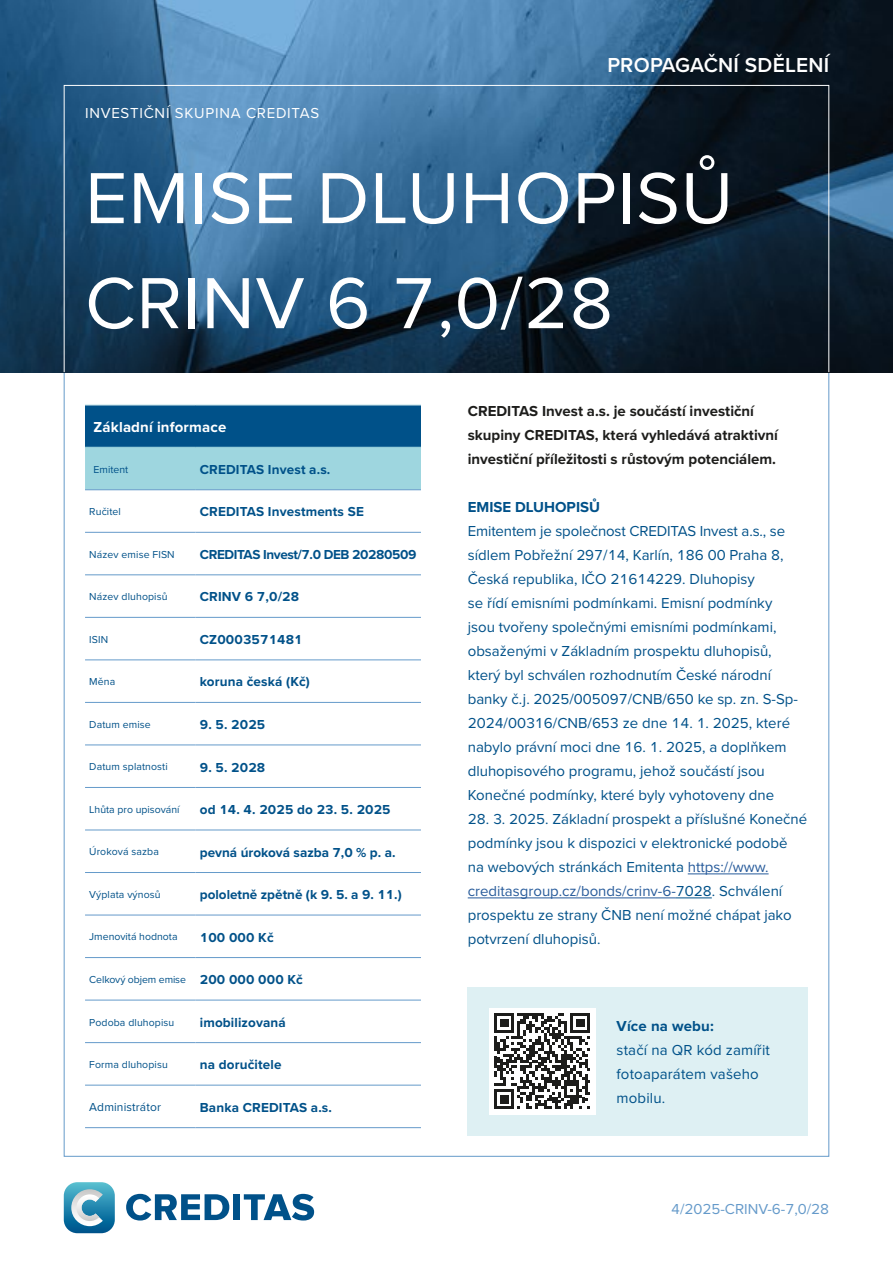
<style>
.page{position:relative;width:893px;height:1263px;background:#fff}
.page>*{position:absolute;margin:0;border:0;box-sizing:border-box;transform-origin:0 0}
.t1{font:75px/105px "Proxima Nova";letter-spacing:.01em;color:#fff}
.t2{font:600 21px "Proxima Nova";letter-spacing:.01em;color:#fff}
.t3{font:15px/24px "Proxima Nova";color:#005189}
.t4{font:700 15px/24px "Proxima Nova";color:#1d1d1b}
.t5{font:15px "Proxima Nova";letter-spacing:.05em;color:#fff}
.t6{font:700 15px "Proxima Nova";color:#005189}
.t7{font:15px "Proxima Nova";color:#659aca}
.t8{font:700 15px "Proxima Nova";letter-spacing:.01em;color:#fff}
.t9{font:700 13.5px "Proxima Nova";letter-spacing:.01em;color:#005189}
.t10{font:700 13.5px "Proxima Nova";letter-spacing:-.03em;color:#005189}
.t11{font:12px "Proxima Nova";letter-spacing:.01em;color:#005189}
.t12{font:10.5px "Proxima Nova";letter-spacing:.01em;color:#005189}
.t13{font:10.5px "Proxima Nova";letter-spacing:-.01em;color:#005189}
.s1{font-weight:700;font-size:13.5px}
.s2{color:#275b9b}
</style>
<div class="page">
<img style="left:0;top:0;width:893px;height:372px">
<hr style="left:688px;top:874px;width:81px;height:1px;background:#275b9b">
<hr style="left:468px;top:898px;width:208px;height:1px;background:#275b9b">
<hr style="left:676px;top:898px;width:36px;height:1px;background:#005189">
<div style="left:85px;top:405px;width:336px;height:42px;background:#005189"></div>
<div style="left:85px;top:448px;width:336px;height:41px;background:#9ed6df"></div>
<hr style="left:85px;top:489px;width:111px;height:1px;background:#659aca">
<hr style="left:196px;top:489px;width:225px;height:1px;background:#659aca">
<hr style="left:85px;top:532px;width:111px;height:1px;background:#659aca">
<hr style="left:196px;top:532px;width:225px;height:1px;background:#659aca">
<hr style="left:85px;top:574px;width:111px;height:1px;background:#659aca">
<hr style="left:196px;top:574px;width:225px;height:1px;background:#659aca">
<hr style="left:85px;top:617px;width:111px;height:1px;background:#659aca">
<hr style="left:196px;top:617px;width:225px;height:1px;background:#659aca">
<hr style="left:85px;top:702px;width:111px;height:1px;background:#659aca">
<hr style="left:196px;top:702px;width:225px;height:1px;background:#659aca">
<hr style="left:85px;top:744px;width:111px;height:1px;background:#659aca">
<hr style="left:196px;top:744px;width:225px;height:1px;background:#659aca">
<hr style="left:85px;top:787px;width:111px;height:1px;background:#659aca">
<hr style="left:196px;top:787px;width:225px;height:1px;background:#659aca">
<hr style="left:85px;top:659px;width:111px;height:1px;background:#659aca">
<hr style="left:196px;top:659px;width:225px;height:1px;background:#659aca">
<hr style="left:85px;top:830px;width:111px;height:1px;background:#659aca">
<hr style="left:196px;top:830px;width:225px;height:1px;background:#659aca">
<hr style="left:85px;top:872px;width:111px;height:1px;background:#659aca">
<hr style="left:196px;top:872px;width:225px;height:1px;background:#659aca">
<hr style="left:85px;top:915px;width:111px;height:1px;background:#659aca">
<hr style="left:196px;top:915px;width:225px;height:1px;background:#659aca">
<hr style="left:85px;top:957px;width:111px;height:1px;background:#659aca">
<hr style="left:196px;top:957px;width:225px;height:1px;background:#659aca">
<hr style="left:85px;top:1000px;width:111px;height:1px;background:#659aca">
<hr style="left:196px;top:1000px;width:225px;height:1px;background:#659aca">
<hr style="left:85px;top:1042px;width:111px;height:1px;background:#659aca">
<hr style="left:196px;top:1042px;width:225px;height:1px;background:#659aca">
<hr style="left:85px;top:1085px;width:111px;height:1px;background:#659aca">
<hr style="left:196px;top:1085px;width:225px;height:1px;background:#659aca">
<hr style="left:85px;top:1127px;width:111px;height:1px;background:#659aca">
<hr style="left:196px;top:1127px;width:225px;height:1px;background:#659aca">
<hr style="left:85px;top:404px;width:111px;height:1px;background:#def0f3">
<hr style="left:196px;top:404px;width:225px;height:1px;background:#def0f3">
<hr style="left:85px;top:447px;width:111px;height:1px;background:#9ed6df">
<hr style="left:196px;top:447px;width:225px;height:1px;background:#9ed6df">
<div style="left:468px;top:986px;width:340px;height:149px;background:#def0f3"></div>
<div style="left:489px;top:1008px;width:106px;height:106px;background:#fff"></div>
<svg style="left:494px;top:1013px;width:96px;height:96px"></svg>
<svg style="left:64px;top:1182px;width:51px;height:51px;background:#62a6c1"></svg>
<svg style="left:244px;top:1194px;width:70px;height:26px"></svg>
<svg style="left:126px;top:1194px;width:103px;height:26px"></svg>
<div style="left:233px;top:1194px;width:7px;height:26px;background:#005189"></div>
<h2 class="t2" style="left:607px;top:52px;width:223px">PROPAGAČNÍ SDĚLENÍ</h2>
<p class="t5" style="left:85px;top:104px;width:236px">INVESTIČNÍ SKUPINA CREDITAS</p>
<h1 class="t1" style="left:85px;top:147px;width:650px">EMISE DLUHOPISŮ<br>CRINV 6 7,0/28</h1>
<p class="t8" style="left:94px;top:418px;width:134px">Základní informace</p>
<p class="t12" style="left:94px;top:463px;width:36px">Emitent</p>
<p class="t9" style="left:200px;top:461px;width:132px">CREDITAS Invest a.s.</p>
<p class="t12" style="left:89px;top:505px;width:33px">Ručitel</p>
<p class="t9" style="left:200px;top:504px;width:165px">CREDITAS Investments SE</p>
<p class="t12" style="left:89px;top:548px;width:87px">Název emise FISN</p>
<p class="t10" style="left:200px;top:546px;width:218px">CREDITAS Invest/7.0 DEB 20280509</p>
<p class="t12" style="left:89px;top:590px;width:80px">Název dluhopisů</p>
<p class="t9" style="left:200px;top:589px;width:101px">CRINV 6 7,0/28</p>
<p class="t12" style="left:89px;top:633px;width:20px">ISIN</p>
<p class="t9" style="left:200px;top:631px;width:104px">CZ0003571481</p>
<p class="t12" style="left:89px;top:675px;width:28px">Měna</p>
<p class="t9" style="left:200px;top:674px;width:112px">koruna česká (Kč)</p>
<p class="t12" style="left:89px;top:718px;width:63px">Datum emise</p>
<p class="t9" style="left:200px;top:716px;width:67px">9. 5. 2025</p>
<p class="t12" style="left:89px;top:760px;width:80px">Datum splatnosti</p>
<p class="t9" style="left:200px;top:759px;width:67px">9. 5. 2028</p>
<p class="t12" style="left:89px;top:803px;width:92px">Lhůta pro upisování</p>
<p class="t9" style="left:200px;top:801px;width:192px">od 14. 4. 2025 do 23. 5. 2025</p>
<p class="t12" style="left:89px;top:846px;width:71px">Úroková sazba</p>
<p class="t9" style="left:200px;top:844px;width:197px">pevná úroková sazba 7,0 % p. a.</p>
<p class="t12" style="left:89px;top:888px;width:73px">Výplata výnosů</p>
<p class="t9" style="left:200px;top:886px;width:203px">pololetně zpětně (k 9. 5. a 9. 11.)</p>
<p class="t12" style="left:89px;top:931px;width:90px">Jmenovitá hodnota</p>
<p class="t9" style="left:200px;top:929px;width:75px">100 000 Kč</p>
<p class="t13" style="left:89px;top:973px;width:215px">Celkový objem emise <span class="s1">200 000 000 Kč</span></p>
<p class="t12" style="left:89px;top:1016px;width:86px">Podoba dluhopisu</p>
<p class="t9" style="left:200px;top:1014px;width:88px">imobilizovaná</p>
<p class="t12" style="left:89px;top:1058px;width:80px">Forma dluhopisu</p>
<p class="t9" style="left:200px;top:1057px;width:83px">na doručitele</p>
<p class="t11" style="left:89px;top:1100px;width:73px">Administrátor</p>
<p class="t9" style="left:200px;top:1099px;width:134px">Banka CREDITAS a.s.</p>
<p class="t4" style="left:468px;top:399px;width:312px">CREDITAS Invest a.s. je součástí investiční skupiny CREDITAS, která vyhledává atraktivní investiční příležitosti s růstovým potenciálem.</p>
<p class="t6" style="left:468px;top:498px;width:134px">EMISE DLUHOPISŮ</p>
<p class="t3" style="left:468px;top:519px;width:332px">Emitentem je společnost CREDITAS Invest a.s., se sídlem Pobřežní 297/14, Karlín, 186 00 Praha 8, Česká republika, IČO 21614229. Dluhopisy<br>se řídí emisními podmínkami. Emisní podmínky jsou tvořeny společnými emisními podmínkami, obsaženými v Základním prospektu dluhopisů, který byl schválen rozhodnutím České národní banky č.j. 2025/005097/CNB/650 ke sp. zn. S-Sp-2024/00316/CNB/653 ze dne 14. 1. 2025, které nabylo právní moci dne 16. 1. 2025, a doplňkem dluhopisového programu, jehož součástí jsou Konečné podmínky, které byly vyhotoveny dne</p>
<p class="t3" style="left:468px;top:807px;width:341px">28. 3. 2025. Základní prospekt a příslušné Konečné podmínky jsou k dispozici v elektronické podobě na webových stránkách Emitenta <span class="s2">https://www. creditasgroup.cz/bonds/crinv-6-</span>7028. Schválení prospektu ze strany ČNB není možné chápat jako potvrzení dluhopisů.</p>
<p class="t6" style="left:617px;top:1017px;width:99px">Více na webu:</p>
<p class="t3" style="left:617px;top:1038px;width:155px">stačí na QR kód zamířit fotoaparátem vašeho mobilu.</p>
<p class="t7" style="left:671px;top:1200px;width:160px">4/2025-CRINV-6-7,0/28</p>
</div>
